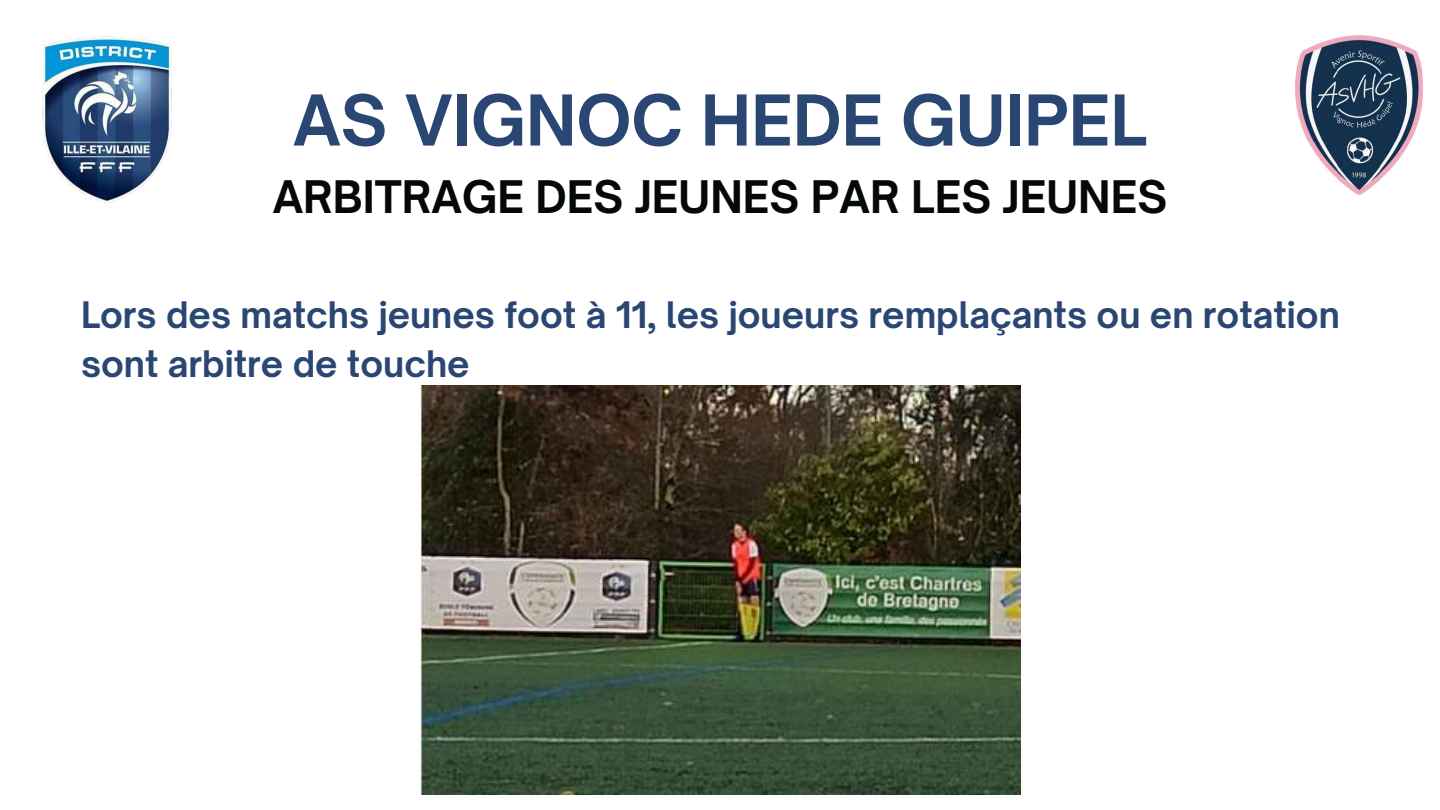
<style>
.page{position:relative;width:1440px;height:810px;background:#fff}
.page>*{position:absolute;margin:0;border:0;box-sizing:border-box;transform-origin:0 0}
.t1{font:700 67px "Open Sauce One";color:#2a4773}
.t2{font:700 43px "Open Sauce One";color:#050905}
.t3{font:700 35px/48.8px "Open Sauce One";color:#2a4773}
</style>
<div class="page">
<img style="left:42px;top:36px;width:130px;height:167px">
<img style="left:1296px;top:35px;width:126px;height:159px">
<img style="left:420px;top:386px;width:600px;height:408px">
<h1 class="t1" style="left:293px;top:79px;width:855px">AS VIGNOC HEDE GUIPEL</h1>
<p class="t2" style="left:273px;top:170px;width:896px">ARBITRAGE DES JEUNES PAR LES JEUNES</p>
<p class="t3" style="left:81px;top:291px;width:1260px">Lors des matchs jeunes foot à 11, les joueurs remplaçants ou en rotation sont arbitre de touche</p>
</div>
